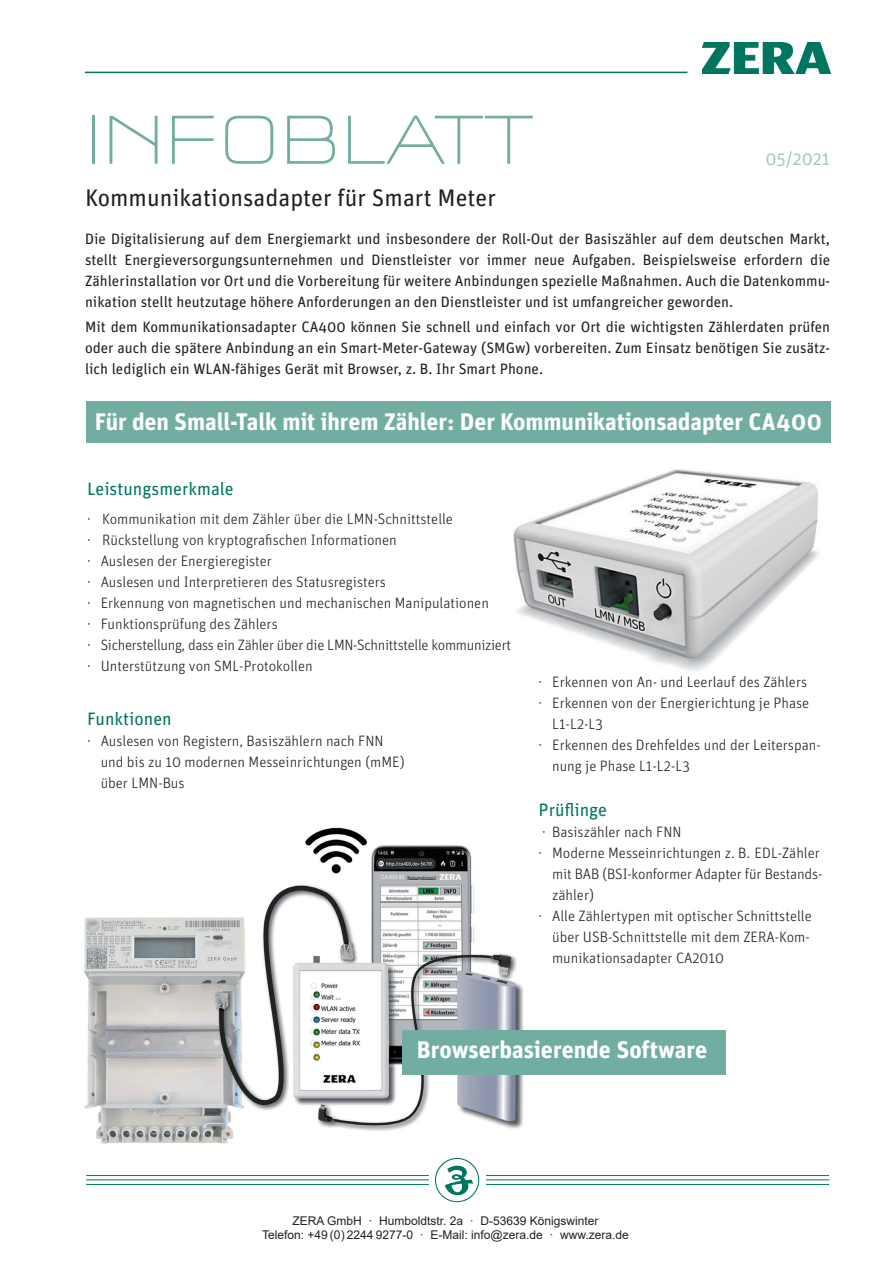
<style>
.page{position:relative;width:893px;height:1263px;background:#fff}
.page>*{position:absolute;margin:0;border:0;box-sizing:border-box;transform-origin:0 0}
.t1{font:200 72px "Q Type OT Square";color:#71ada1}
.t2{font:700 24px "Unit Pro";letter-spacing:-.005em;color:#fff}
.t3{font:24px "Unit Pro";color:#231f20}
.t4{font:18px "Unit Pro";color:#007660}
.t5{font:18px "Unit Pro";color:#a4c9c1}
.t6{font:300 15px/21px "Unit Pro";color:#231f20}
.t7{font:15px/21px "Unit Pro";color:#231f20;text-align:justify}
.t8{font:12px/14.4px "Arial";color:#231f20;text-align:center}
</style>
<div class="page">
<img style="left:84px;top:827px;width:452px;height:317px">
<img style="left:513px;top:469px;width:306px;height:202px">
<hr style="left:85px;top:72px;width:602px;height:1px;background:#007660">
<img style="left:703px;top:43px;width:127px;height:30px">
<hr style="left:86px;top:1175px;width:743px;height:1px;background:#00775f">
<hr style="left:86px;top:1179px;width:743px;height:1px;background:#00775f">
<hr style="left:86px;top:1184px;width:743px;height:1px;background:#00775f">
<div style="left:429px;top:1157px;width:57px;height:46px;background:#fff"></div>
<svg style="left:435px;top:1158px;width:44px;height:44px"></svg>
<div style="left:403px;top:1030px;width:323px;height:44px;background:#71ada1"></div>
<div style="left:86px;top:401px;width:744px;height:42px;background:#71ada1"></div>
<h1 class="t1" style="left:85px;top:96px;width:450px">INFOBLATT</h1>
<p class="t5" style="left:765px;top:148px;width:66px">05/2021</p>
<h2 class="t3" style="left:85px;top:182px;width:412px">Kommunikationsadapter für Smart Meter</h2>
<p class="t7" style="left:85px;top:228px;width:747px">Die Digitalisierung auf dem Energiemarkt und insbesondere der Roll-Out der Basiszähler auf dem deutschen Markt, stellt Energieversorgungsunternehmen und Dienstleister vor immer neue Aufgaben. Beispielsweise erfordern die Zählerinstallation vor Ort und die Vorbereitung für weitere Anbindungen spezielle Maßnahmen. Auch die Datenkommu&shy;nikation stellt heutzutage höhere Anforderungen an den Dienstleister und ist umfangreicher geworden.</p>
<p class="t7" style="left:85px;top:316px;width:747px">Mit dem Kommunikationsadapter CA400 können Sie schnell und einfach vor Ort die wichtigsten Zählerdaten prüfen oder auch die spätere Anbindung an ein Smart-Meter-Gateway (SMGw) vorbereiten. Zum Einsatz benötigen Sie zusätz&shy;lich lediglich ein WLAN-fähiges Gerät mit Browser, z. B. Ihr Smart Phone.</p>
<h2 class="t2" style="left:95px;top:406px;width:728px">Für den Small-Talk mit ihrem Zähler: Der Kommunikationsadapter CA400</h2>
<p class="t4" style="left:87px;top:477px;width:148px">Leistungsmerkmale</p>
<p class="t6" style="left:87px;top:508px;width:426px">· Kommunikation mit dem Zähler über die LMN-Schnittstelle<br>· Rückstellung von kryptografischen Informationen<br>· Auslesen der Energieregister<br>· Auslesen und Interpretieren des Statusregisters<br>· Erkennung von magnetischen und mechanischen Manipulationen<br>· Funktionsprüfung des Zählers<br>· Sicherstellung, dass ein Zähler über die LMN-Schnittstelle kommuniziert · Unterstützung von SML-Protokollen</p>
<p class="t4" style="left:87px;top:707px;width:86px">Funktionen</p>
<p class="t6" style="left:101px;top:730px;width:305px;text-indent:-14px">· Auslesen von Registern, Basiszählern nach FNN und bis zu 10 modernen Messeinrichtungen (mME) über LMN-Bus</p>
<p class="t6" style="left:539px;top:671px;width:270px">· Erkennen von An- und Leerlauf des Zählers</p>
<p class="t6" style="left:539px;top:692px;width:272px">· Erkennen von der Energierichtung je Phase</p>
<p class="t6" style="left:552px;top:713px;width:52px">L1-L2-L3</p>
<p class="t6" style="left:539px;top:734px;width:284px">· Erkennen des Drehfeldes und der Leiterspan-</p>
<p class="t6" style="left:552px;top:755px;width:139px">nung je Phase L1-L2-L3</p>
<p class="t4" style="left:539px;top:798px;width:70px">Prüflinge</p>
<p class="t6" style="left:542px;top:821px;width:141px">· Basiszähler nach FNN</p>
<p class="t6" style="left:539px;top:842px;width:283px">· Moderne Messeinrichtungen z. B. EDL-Zähler</p>
<p class="t6" style="left:552px;top:863px;width:272px">mit BAB (BSI-konformer Adapter für Bestands-</p>
<p class="t6" style="left:552px;top:884px;width:43px">zähler)</p>
<p class="t6" style="left:539px;top:905px;width:275px">· Alle Zählertypen mit optischer Schnittstelle</p>
<p class="t6" style="left:552px;top:926px;width:259px">über USB-Schnittstelle mit dem ZERA-Kom-</p>
<p class="t6" style="left:552px;top:947px;width:173px">munikationsadapter CA2010</p>
<h2 class="t2" style="left:417px;top:1034px;width:292px">Browserbasierende Software</h2>
<p class="t8" style="left:262px;top:1213px;width:368px">ZERA GmbH · Humboldtstr. 2a · D-53639 Königswinter<br>Telefon: +49 (0) 2244 9277-0 · E-Mail: info@zera.de · www.zera.de</p>
</div>
